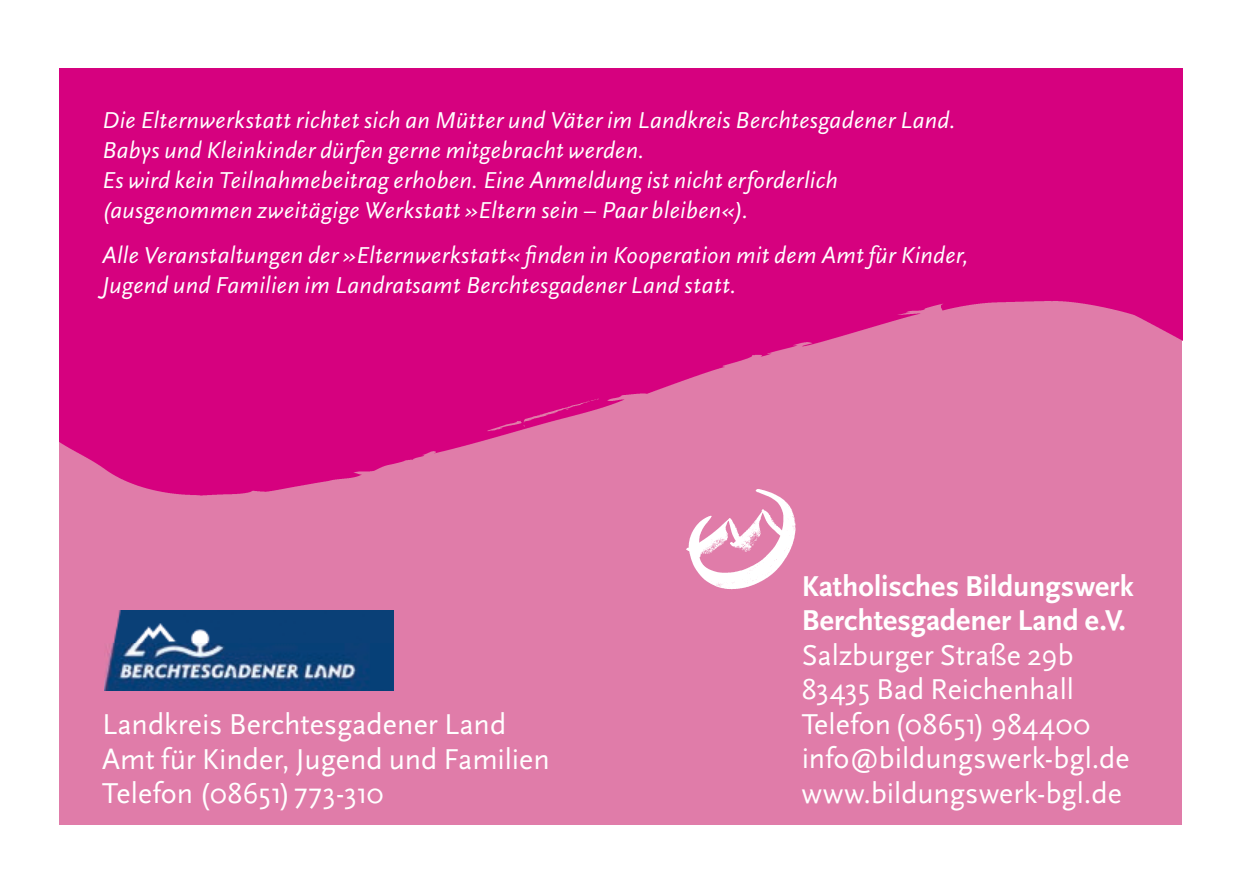
<style>
.page{position:relative;width:1259px;height:893px;background:#fff}
.page>*{position:absolute;margin:0;border:0;box-sizing:border-box;transform-origin:0 0}
.t1{font:30px/34.5px "Scala Sans";color:#fff}
.t2{font:700 30px/34.5px "Scala Sans";color:#fff}
.t3{font:italic 24px/30px "Scala Sans";letter-spacing:.015em;color:#fff}
</style>
<div class="page">
<div style="left:60px;top:68px;width:1122px;height:757px;background:#e07ca9"></div>
<img style="left:60px;top:68px;width:1122px;height:574px">
<img style="left:681px;top:484px;width:119px;height:108px">
<img style="left:104px;top:610px;width:289px;height:80px">
<p class="t3" style="left:102px;top:106px;width:855px">Die Elternwerkstatt richtet sich an Mü tter und Väter im Landkreis Berchtesgadener Land.<br>Babys und Kleinkinder dü rfen gerne mitgebracht werden.<br>Es wird kein Teilnahmebeitrag erhoben. Eine Anmeldung ist nicht erforderlich (ausgenommen zweitägige Werkstatt »Eltern sein – Paar bleiben«).</p>
<p class="t3" style="left:102px;top:241px;width:868px">Alle Veranstaltungen der »Elternwerkstatt« finden in Kooperation mit dem Amt für Kinder,<br>Jugend und Familien im Landratsamt Berchtesgadener Land statt.</p>
<p class="t1" style="left:102px;top:708px;width:449px">Landkreis Berchtesgadener Land<br>Amt für Kinder, Jugend und Familien<br>Telefon (08651) 773-310</p>
<p class="t2" style="left:801px;top:569px;width:334px">Katholisches Bildungswerk<br>Berchtesgadener Land e.V.</p>
<p class="t1" style="left:801px;top:638px;width:329px">Salzburger Straße 29b<br>83435 Bad Reichenhall<br>Telefon (08651) 984400 info@bildungswerk-bgl.de www.bildungswerk-bgl.de</p>
</div>
